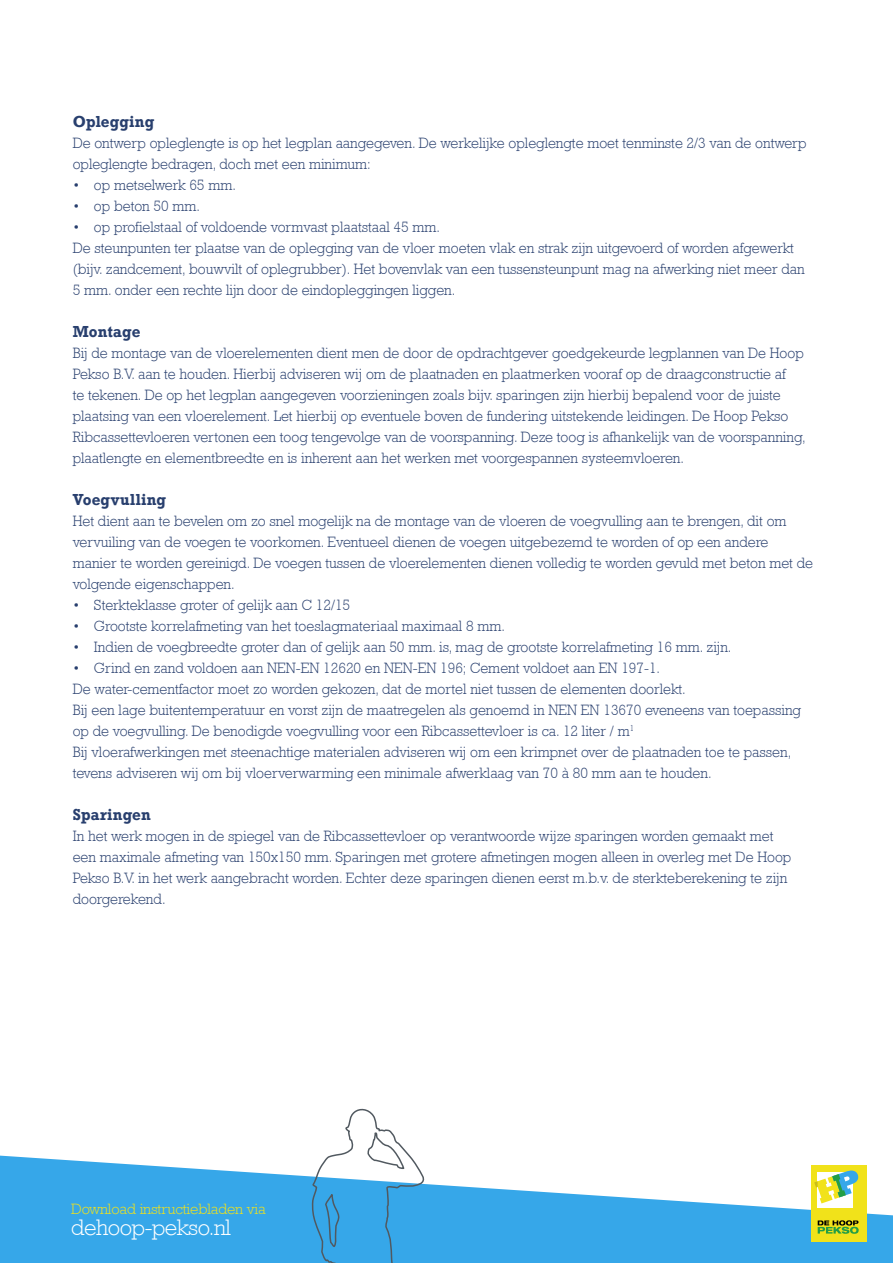
<style>
.page{position:relative;width:893px;height:1263px;background:#fff}
.page>*{position:absolute;margin:0;border:0;box-sizing:border-box;transform-origin:0 0}
.t1{font:300 22.5px "Rockwell";letter-spacing:-.02em;color:#fff}
.t2{font:300 15px/21px "Rockwell";color:#283f6e;scale:.95 1}
.t3{font:700 15px "Rockwell";letter-spacing:.01em;color:#283f6e;scale:.95 1}
.t4{font:300 15px "Rockwell";letter-spacing:-.01em;color:#f1e21a}
</style>
<div class="page">
<svg style="left:0;top:1155px;width:893px;height:108px;fill:#36a7e9"></svg>
<svg style="left:311px;top:1108px;width:115px;height:155px"></svg>
<div style="left:811px;top:1165px;width:55px;height:77px;background:#f1e21a"></div>
<div style="left:818px;top:1172px;width:35px;height:35px;background:#fff"></div>
<svg style="left:818px;top:1220px;width:41px;height:14px"></svg>
<svg style="left:814px;top:1170px;width:44px;height:33px"></svg>
<p class="t3" style="left:73px;top:111px;width:87px">Oplegging</p>
<p class="t2" style="left:73px;top:132px;width:774px">De ontwerp opleglengte is op het legplan aangegeven. De werkelijke opleglengte moet tenminste 2/3 van de ontwerp opleglengte bedragen, doch met een minimum:</p>
<p class="t2" style="left:73px;top:174px;width:173px">• op metselwerk 65 mm.</p>
<p class="t2" style="left:73px;top:195px;width:136px">• op beton 50 mm.</p>
<p class="t2" style="left:73px;top:216px;width:772px">• op profielstaal of voldoende vormvast plaatstaal 45 mm.<br>De steunpunten ter plaatse van de oplegging van de vloer moeten vlak en strak zijn uitgevoerd of worden afgewerkt (bijv. zandcement, bouwvilt of oplegrubber). Het bovenvlak van een tussensteunpunt mag na afwerking niet meer dan 5 mm. onder een rechte lijn door de eindopleggingen liggen.</p>
<p class="t3" style="left:73px;top:321px;width:73px">Montage</p>
<p class="t2" style="left:73px;top:342px;width:773px">Bij de montage van de vloerelementen dient men de door de opdrachtgever goedgekeurde legplannen van De Hoop Pekso B.V. aan te houden. Hierbij adviseren wij om de plaatnaden en plaatmerken vooraf op de draagconstructie af<br>te tekenen. De op het legplan aangegeven voorzieningen zoals bijv. sparingen zijn hierbij bepalend voor de juiste plaatsing van een vloerelement. Let hierbij op eventuele boven de fundering uitstekende leidingen. De Hoop Pekso Ribcassettevloeren vertonen een toog tengevolge van de voorspanning. Deze toog is afhankelijk van de voorspanning, plaatlengte en elementbreedte en is inherent aan het werken met voorgespannen systeemvloeren.</p>
<p class="t3" style="left:73px;top:489px;width:100px">Voegvulling</p>
<p class="t2" style="left:73px;top:510px;width:781px">Het dient aan te bevelen om zo snel mogelijk na de montage van de vloeren de voegvulling aan te brengen, dit om vervuiling van de voegen te voorkomen. Eventueel dienen de voegen uitgebezemd te worden of op een andere manier te worden gereinigd. De voegen tussen de vloerelementen dienen volledig te worden gevuld met beton met de volgende eigenschappen.</p>
<p class="t2" style="left:73px;top:594px;width:294px">• Sterkteklasse groter of gelijk aan C 12/15</p>
<p class="t2" style="left:73px;top:615px;width:457px">• Grootste korrelafmeting van het toeslagmateriaal maximaal 8 mm.</p>
<p class="t2" style="left:73px;top:636px;width:695px">• Indien de voegbreedte groter dan of gelijk aan 50 mm. is, mag de grootste korrelafmeting 16 mm. zijn.</p>
<p class="t2" style="left:73px;top:657px;width:768px">• Grind en zand voldoen aan NEN-EN 12620 en NEN-EN 196; Cement voldoet aan EN 197-1.<br>De water-cementfactor moet zo worden gekozen, dat de mortel niet tussen de elementen doorlekt.<br>Bij een lage buitentemperatuur en vorst zijn de maatregelen als genoemd in NEN EN 13670 eveneens van toepassing op de voegvulling. De benodigde voegvulling voor een Ribcassettevloer is ca. 12 liter / m<sup>1<br></sup>Bij vloerafwerkingen met steenachtige materialen adviseren wij om een krimpnet over de plaatnaden toe te passen, tevens adviseren wij om bij vloerverwarming een minimale afwerklaag van 70 à 80 mm aan te houden.</p>
<p class="t3" style="left:73px;top:804px;width:84px">Sparingen</p>
<p class="t2" style="left:73px;top:825px;width:758px">In het werk mogen in de spiegel van de Ribcassettevloer op verantwoorde wijze sparingen worden gemaakt met een maximale afmeting van 150x150 mm. Sparingen met grotere afmetingen mogen alleen in overleg met De Hoop Pekso B.V. in het werk aangebracht worden. Echter deze sparingen dienen eerst m.b.v. de sterkteberekening te zijn doorgerekend.</p>
<p class="t4" style="left:71px;top:1200px;width:196px">Download instructiebladen via</p>
<h1 class="t1" style="left:71px;top:1214px;width:161px">dehoop-pekso.nl</h1>
</div>
